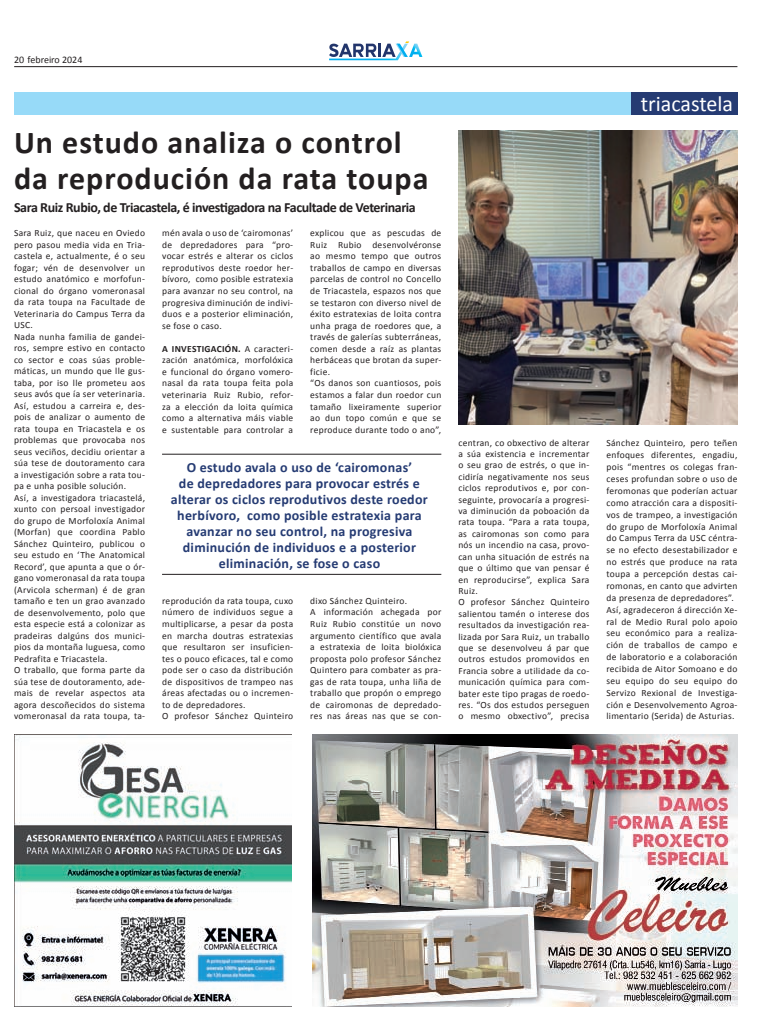
<style>
.page{position:relative;width:780px;height:1035px;background:#fff}
.page>*{position:absolute;margin:0;border:0;box-sizing:border-box;transform-origin:0 0}
.t1{font:700 32px/36px "Calibri";letter-spacing:.03em;color:#231f20}
.t2{font:22px "Calibri";color:#fff}
.t3{font:700 14px/16px "Calibri";letter-spacing:.02em;color:#253b73;text-align:center}
.t4{font:700 14px "Calibri";letter-spacing:-.03em;color:#231f20}
.t5{font:10px "Calibri";color:#231f20}
.t6{font:9.5px/11.6px "Calibri";letter-spacing:.03em;color:#231f20}
.s1{font-weight:700}
</style>
<div class="page">
<hr style="left:14px;top:66px;width:723px;height:1px;background:#231f20">
<svg style="left:329px;top:41px;width:93px;height:19px"></svg>
<img style="left:458px;top:130px;width:279px;height:294px">
<hr style="left:162px;top:574px;width:279px;height:1px;background:#231f20">
<hr style="left:162px;top:454px;width:279px;height:1px;background:#231f20">
<div style="left:14px;top:92px;width:723px;height:22px;background:#97daf8"></div>
<div style="left:631px;top:92px;width:106px;height:22px;background:#253b73"></div>
<img style="left:14px;top:734px;width:278px;height:272px">
<img style="left:312px;top:734px;width:425px;height:272px">
<p class="t5" style="left:14px;top:54px;width:70px">20 febreiro 2024</p>
<h1 class="t1" style="left:14px;top:123px;width:416px">Un estudo analiza o control da reprodución da rata toupa</h1>
<h3 class="t4" style="left:14px;top:199px;width:403px">Sara Ruiz Rubio, de Triacastela, é investigadora na Facultade de Veterinaria</h3>
<p class="t6" style="left:14px;top:227px;width:132px">Sara Ruiz, que naceu en Oviedo pero pasou media vida en Tria&shy;castela e, actualmente, é o seu fogar; vén de desenvolver un estudo anatómico e morfofun&shy;cional do órgano vomeronasal da rata toupa na Facultade de<br>Veterinaria do Campus Terra da<br>USC.<br>Nada nunha familia de gandei&shy;ros, sempre estivo en contacto co sector e coas súas proble&shy;máticas, un mundo que lle gus&shy;taba, por iso lle prometeu aos seus avós que ía ser veterinaria.<br>Así, estudou a carreira e, des&shy;pois de analizar o aumento de rata toupa en Triacastela e os problemas que provocaba nos seus veciños, decidiu orientar a súa tese de doutoramento cara a investigación sobre a rata tou&shy;pa e unha posible solución.<br>Así, a investigadora triacastelá, xunto con persoal investigador do grupo de Morfoloxía Animal (Morfan) que coordina Pablo<br>Sánchez Quinteiro, publicou o seu estudo en ‘The Anatomical<br>Record’, que apunta a que o ór&shy;gano vomeronasal da rata toupa (Arvicola scherman) é de gran tamaño e ten un grao avanzado de desenvolvemento, polo que esta especie está a colonizar as pradeiras dalgúns dos munici&shy;pios da montaña luguesa, como<br>Pedrafita e Triacastela.<br>O traballo, que forma parte da súa tese de doutoramento, ade&shy;mais de revelar aspectos ata agora descoñecidos do sistema vomeronasal da rata toupa, ta-</p>
<p class="t6" style="left:162px;top:227px;width:132px;text-align:justify">mén avala o uso de ‘cairomonas’ de depredadores para “pro&shy;vocar estrés e alterar os ciclos reprodutivos deste roedor her&shy;bívoro, como posible estratexia para avanzar no seu control, na progresiva diminución de indivi&shy;duos e a posterior eliminación, se fose o caso.</p>
<p class="t6" style="left:310px;top:227px;width:132px">explicou que as pescudas de<br>Ruiz Rubio desenvolvéronse ao mesmo tempo que outros traballos de campo en diversas parcelas de control no Concello de Triacastela, espazos nos que se testaron con diverso nivel de éxito estratexias de loita contra unha praga de roedores que, a través de galerías subterráneas, comen desde a raíz as plantas herbáceas que brotan da super&shy;ficie.<br>“Os danos son cuantiosos, pois estamos a falar dun roedor cun tamaño lixeiramente superior ao dun topo común e que se reproduce durante todo o ano”,</p>
<p class="t6" style="left:162px;top:342px;width:132px;text-align:justify"><span class="s1">A INVESTIGACIÓN.</span> A caracteri&shy;zación anatómica, morfolóxica e funcional do órgano vomero&shy;nasal da rata toupa feita pola veterinaria Ruiz Rubio, refor&shy;za a elección da loita química como a alternativa máis viable e sustentable para controlar a</p>
<p class="t3" style="left:171px;top:458px;width:258px">O estudo avala o uso de ‘cairomonas’<br>de depredadores para provocar estrés e alterar os ciclos reprodutivos deste roedor herbívoro, como posible estratexia para avanzar no seu control, na progresiva diminución de individuos e a posterior eliminación, se fose o caso</p>
<p class="t6" style="left:162px;top:594px;width:132px">reprodución da rata toupa, cuxo número de individuos segue a multiplicarse, a pesar da posta en marcha doutras estratexias que resultaron ser insuficien&shy;tes o pouco eficaces, tal e como pode ser o caso da distribución de dispositivos de trampeo nas áreas afectadas ou o incremen&shy;to de depredadores.<br>O profesor Sánchez Quinteiro</p>
<p class="t6" style="left:310px;top:594px;width:132px">dixo Sánchez Quinteiro.<br>A información achegada por<br>Ruiz Rubio constitúe un novo argumento científico que avala a estratexia de loita biolóxica proposta polo profesor Sánchez<br>Quintero para combater as pra&shy;gas de rata toupa, unha liña de traballo que propón o emprego de cairomonas de depredado&shy;res nas áreas nas que se con-</p>
<h2 class="t2" style="left:640px;top:90px;width:94px">triacastela</h2>
<p class="t6" style="left:458px;top:436px;width:132px">centran, co obxectivo de alterar a súa existencia e incrementar o seu grao de estrés, o que in&shy;cidiría negativamente nos seus ciclos reprodutivos e, por con&shy;seguinte, provocaría a progresi&shy;va diminución da poboación da rata toupa. “Para a rata toupa, as cairomonas son como para nós un incendio na casa, provo&shy;can unha situación de estrés na que o último que van pensar é en reproducirse”, explica Sara<br>Ruiz.<br>O profesor Sánchez Quinteiro salientou tamén o interese dos resultados da investigación rea&shy;lizada por Sara Ruiz, un traballo que se desenvolveu á par que outros estudos promovidos en<br>Francia sobre a utilidade da co&shy;municación química para com&shy;bater este tipo pragas de roedo&shy;res. “Os dos estudos perseguen o mesmo obxectivo”, precisa</p>
<p class="t6" style="left:606px;top:437px;width:132px;line-height:11.9px">Sánchez Quinteiro, pero teñen enfoques diferentes, engadiu, pois “mentres os colegas fran&shy;ceses profundan sobre o uso de feromonas que poderían actuar como atracción cara a dispositi&shy;vos de trampeo, a investigación do grupo de Morfoloxía Animal do Campus Terra da USC céntra&shy;se no efecto desestabilizador e no estrés que produce na rata toupa a percepción destas cai&shy;romonas, en canto que advirten da presenza de depredadores”.<br>Así, agradeceron á dirección Xe&shy;ral de Medio Rural polo apoio seu económico para a realiza&shy;ción de traballos de campo e de laboratorio e a colaboración recibida de Aitor Somoano e do seu equipo do seu equipo do<br>Servizo Rexional de Investiga&shy;ción e Desenvolvemento Agroa&shy;limentario (Serida) de Asturias.</p>
</div>
